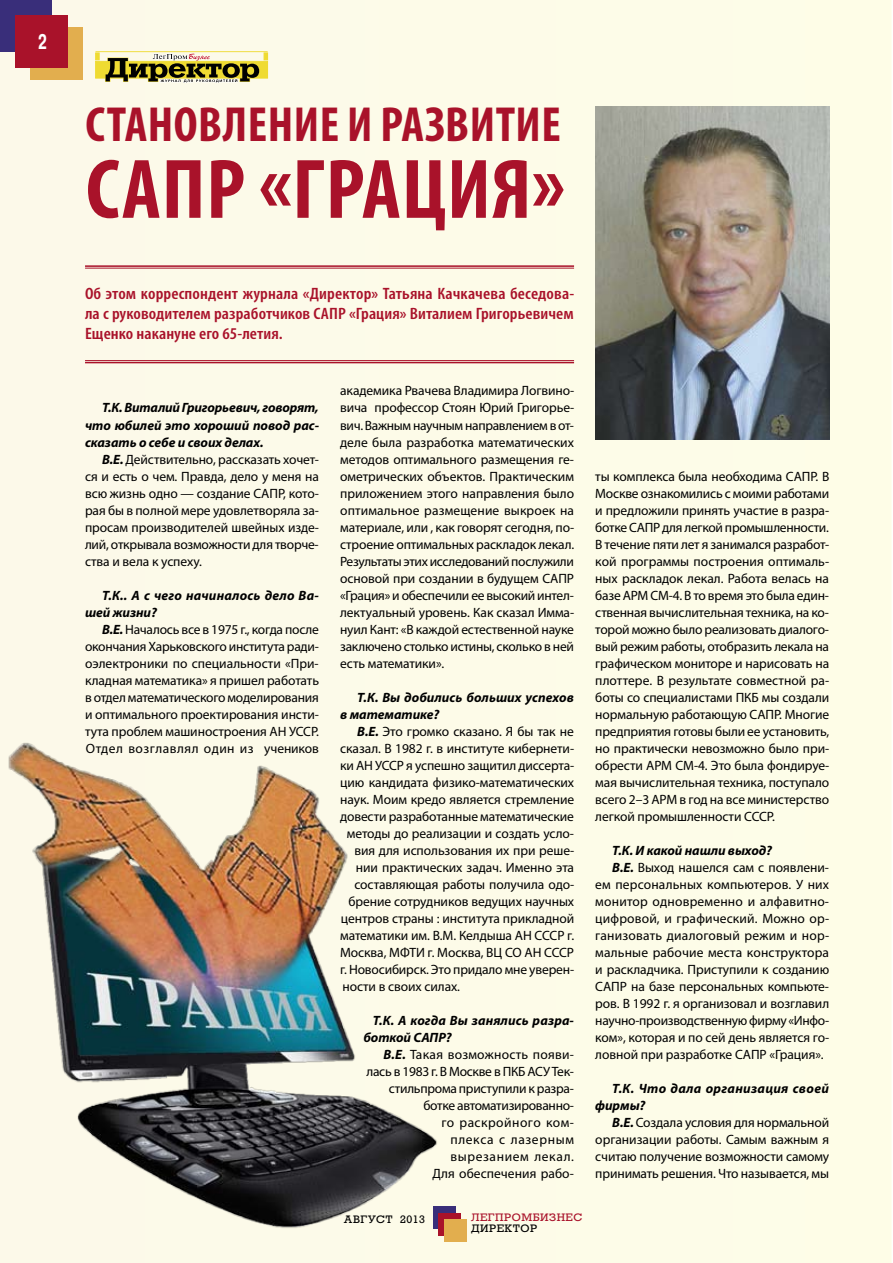
<style>
.page{position:relative;width:893px;height:1263px;background:#fff}
.page>*{position:absolute;margin:0;border:0;box-sizing:border-box;transform-origin:0 0}
.t1{font:700 condensed 85.35px "Myriad Pro";letter-spacing:.01em;color:#a9122a}
.t2{font:700 condensed 49.5px "Myriad Pro";letter-spacing:.01em;color:#a9122a}
.t3{font:700 21px "Pragmatica Cond C";color:#fff;scale:.8 1}
.t4{font:600 condensed 16.5px/20.2px "Myriad Pro";letter-spacing:.005em;color:#a9122a;text-align:justify;scale:1.1 1}
.t5{font:13.5px/17px "Myriad Pro";letter-spacing:-.005em;color:#000;text-align:justify}
.t6{font:italic 700 13.5px/17px "Myriad Pro";color:#000}
.t7{font:13.5px "Myriad Pro";letter-spacing:.015em;color:#000}
.t8{font:italic 700 13.5px/17px "Myriad Pro";letter-spacing:.02em;color:#000}
.t9{font:10.5px "Rodeo";letter-spacing:.04em;color:#000;scale:1.1 1}
.t10{font:10.5px "Rodeo";letter-spacing:.04em;color:#a9122a;scale:1.1 1}
.s1{font-weight:700;font-style:italic}
</style>
<div class="page">
<div style="left:0;top:0;width:892px;height:1263px;background:#fdfbe8"></div>
<img style="left:595px;top:106px;width:234px;height:333px">
<div style="left:433px;top:1206px;width:23px;height:23px;background:#392e7a"></div>
<div style="left:438px;top:1213px;width:23px;height:22px;background:#a9122a"></div>
<div style="left:444px;top:1219px;width:23px;height:22px;background:#e2ae4e"></div>
<div style="left:0;top:0;width:52px;height:51px;background:#392e7a"></div>
<div style="left:30px;top:27px;width:53px;height:53px;background:#e2ae4e"></div>
<div style="left:15px;top:15px;width:53px;height:53px;background:#a9122a"></div>
<hr style="left:85px;top:265px;width:489px;height:2px;background:#a9122a">
<hr style="left:85px;top:268px;width:489px;height:1px;background:#a9122a">
<hr style="left:85px;top:360px;width:489px;height:1px;background:#a9122a">
<hr style="left:85px;top:362px;width:489px;height:1px;background:#a9122a">
<img style="left:0;top:709px;width:446px;height:554px">
<div style="left:96px;top:61px;width:172px;height:17px;background:#efdb32;border:1px solid #efdb32"></div>
<hr style="left:95px;top:51px;width:173px;height:1px;background:#efdb32">
<svg style="left:96px;top:53px;width:3px;height:7px"></svg>
<svg style="left:105px;top:53px;width:163px;height:30px"></svg>
<h3 class="t3" style="left:38px;top:30px;width:13px">2</h3>
<h2 class="t2" style="left:86px;top:97px;width:477px">Становление и развитие</h2>
<h1 class="t1" style="left:86px;top:142px;width:481px">САПР «Грация»</h1>
<p class="t4" style="left:85px;top:283px;width:446px">Об этом корреспондент журнала «Директор» Татьяна Качкачева беседова&shy;ла с руководителем разработчиков САПР «Грация» Виталием Григорьевичем Ещенко накануне его 65-летия.</p>
<p class="t6" style="left:85px;top:400px;width:236px;text-align:justify;text-indent:17px">Т.К. Виталий Григорьевич, говорят, что юбилей это хороший повод рас&shy;сказать о себе и своих делах.</p>
<p class="t5" style="left:85px;top:451px;width:236px;text-indent:17px"><span class="s1">В.Е.</span> Действительно, рассказать хочет&shy;ся и есть о чем. Правда, дело у меня на всю жизнь одно — создание САПР, кото&shy;рая бы в полной мере удовлетворяла за&shy;просам производителей швейных изде&shy;лий, открывала возможности для творче&shy;ства и вела к успеху.</p>
<p class="t6" style="left:85px;top:587px;width:235px;text-indent:17px">Т.К.. А с чего начиналось дело Ва&shy;шей жизни?</p>
<p class="t5" style="left:85px;top:621px;width:236px;text-indent:17px"><span class="s1">В.Е.</span> Началось все в 1975 г., когда после окончания Харьковского института ради&shy;оэлектроники по специальности «При&shy;кладная математика» я пришел работать в отдел математического моделирования и оптимального проектирования инсти&shy;тута проблем машиностроения АН УССР.<br>Отдел возглавлял один из учеников</p>
<p class="t5" style="left:340px;top:383px;width:236px">академика Рвачева Владимира Логвино&shy;вича профессор Стоян Юрий Григорье&shy;вич. Важным научным направлением вот&shy;деле была разработка математических методов оптимального размещения ге&shy;ометрических объектов. Практическим приложением этого направления было оптимальное размещение выкроек на материале, или , как говорят сегодня, по&shy;строение оптимальных раскладок лекал.<br>Результаты этих исследований послужили основой при создании в будущем САПР «Грация» и обеспечили ее высокий интел&shy;лектуальный уровень. Как сказал Имма&shy;нуил Кант: «В каждой естественной науке заключено столько истины, сколько в ней есть математики».</p>
<p class="t6" style="left:340px;top:689px;width:235px;text-indent:17px">Т.К. Вы добились больших успехов в математике?</p>
<p class="t5" style="left:357px;top:723px;width:218px"><span class="s1">В.Е.</span> Это громко сказано. Я бы так не</p>
<p class="t5" style="left:340px;top:740px;width:235px">сказал. В 1982 г. в институте кибернети-</p>
<p class="t5" style="left:340px;top:757px;width:236px">ки АН УССР я успешно защитил диссерта-</p>
<p class="t5" style="left:340px;top:774px;width:235px">цию кандидата физико-математических</p>
<p class="t5" style="left:340px;top:791px;width:236px">наук. Моим кредо является стремление</p>
<p class="t5" style="left:340px;top:808px;width:235px">довести разработанные математические</p>
<p class="t5" style="left:347px;top:825px;width:229px">методы до реализации и создать усло-</p>
<p class="t5" style="left:354px;top:842px;width:221px">вия для использования их при реше-</p>
<p class="t5" style="left:356px;top:859px;width:220px">нии практических задач. Именно эта</p>
<p class="t5" style="left:354px;top:876px;width:221px">составляющая работы получила одо-</p>
<p class="t5" style="left:348px;top:893px;width:227px">брение сотрудников ведущих научных</p>
<p class="t5" style="left:341px;top:910px;width:235px">центров страны : института прикладной</p>
<p class="t5" style="left:340px;top:927px;width:235px">математики им. В.М. Келдыша АН СССР г.</p>
<p class="t5" style="left:340px;top:944px;width:235px">Москва, МФТИ г. Москва, ВЦ СО АН СССР</p>
<p class="t5" style="left:340px;top:961px;width:236px">г. Новосибирск. Это придало мне уверен-</p>
<p class="t5" style="left:342px;top:978px;width:119px">ности в своих силах.</p>
<p class="t6" style="left:363px;top:1012px;width:212px;text-indent:10px">Т.К. А когда Вы занялись разра&shy;боткой САПР?</p>
<p class="t5" style="left:366px;top:1046px;width:209px;text-align:right"><span class="s1">В.Е.</span> Такая возможность появи&shy;лась в 1983 г. В Москве в ПКБ АСУ Тек&shy;стильпрома приступили к разра&shy;ботке автоматизированно-<br>го раскройного ком-<br>плекса с лазерным<br>вырезанием лекал.<br>Для обеспечения рабо-</p>
<p class="t9" style="left:344px;top:1213px;width:75px">август 2013</p>
<p class="t10" style="left:471px;top:1211px;width:102px">лЕГПРОМБИЗНЕС</p>
<p class="t9" style="left:471px;top:1222px;width:62px">ДИРЕКТОР</p>
<p class="t5" style="left:595px;top:468px;width:236px">ты комплекса была необходима САПР. В Москве ознакомились с моими работами и предложили принять участие в разра&shy;ботке САПР для легкой промышленности.<br>В течение пяти лет я занимался разработ&shy;кой программы построения оптималь&shy;ных раскладок лекал. Работа велась на базе АРМ СМ-4. В то время это была един&shy;ственная вычислительная техника, на ко&shy;торой можно было реализовать диалого&shy;вый режим работы, отобразить лекала на графическом мониторе и нарисовать на плоттере. В результате совместной ра&shy;боты со специалистами ПКБ мы создали нормальную работающую САПР. Многие предприятия готовы были ее установить, но практически невозможно было при&shy;обрести АРМ СМ-4. Это была фондируе&shy;мая вычислительная техника, поступало всего 2–3 АРМ в год на все министерство легкой промышленности СССР.</p>
<p class="t6" style="left:612px;top:842px;width:161px">Т.К. И какой нашли выход?</p>
<p class="t5" style="left:612px;top:859px;width:218px"><span class="s1">В.Е.</span> Выход нашелся сам c появлени-</p>
<p class="t5" style="left:595px;top:876px;width:235px">ем персональных компьютеров. У них</p>
<p class="t7" style="left:595px;top:894px;width:235px">монитор одновременно и алфавитно-</p>
<p class="t7" style="left:595px;top:911px;width:235px">цифровой, и графический. Можно ор-</p>
<p class="t7" style="left:595px;top:928px;width:235px">ганизовать диалоговый режим и нор-</p>
<p class="t5" style="left:595px;top:944px;width:235px">мальные рабочие места конструктора</p>
<p class="t5" style="left:595px;top:961px;width:235px">и раскладчика. Приступили к созданию</p>
<p class="t5" style="left:595px;top:978px;width:235px">САПР на базе персональных компьюте-</p>
<p class="t5" style="left:595px;top:995px;width:235px">ров. В 1992 г. я организовал и возглавил</p>
<p class="t5" style="left:595px;top:1012px;width:235px">научно-производственную фирму «Инфо-</p>
<p class="t5" style="left:595px;top:1029px;width:235px">ком», которая и по сей день является го-</p>
<p class="t5" style="left:595px;top:1046px;width:230px">ловной при разработке САПР «Грация».</p>
<p class="t8" style="left:595px;top:1080px;width:235px;text-indent:17px">Т.К. Что дала организация своей фирмы?</p>
<p class="t5" style="left:595px;top:1114px;width:235px;text-indent:17px"><span class="s1">В.Е.</span> Создала условия для нормальной организации работы. Самым важным я считаю получение возможности самому принимать решения. Что называется, мы</p>
</div>
